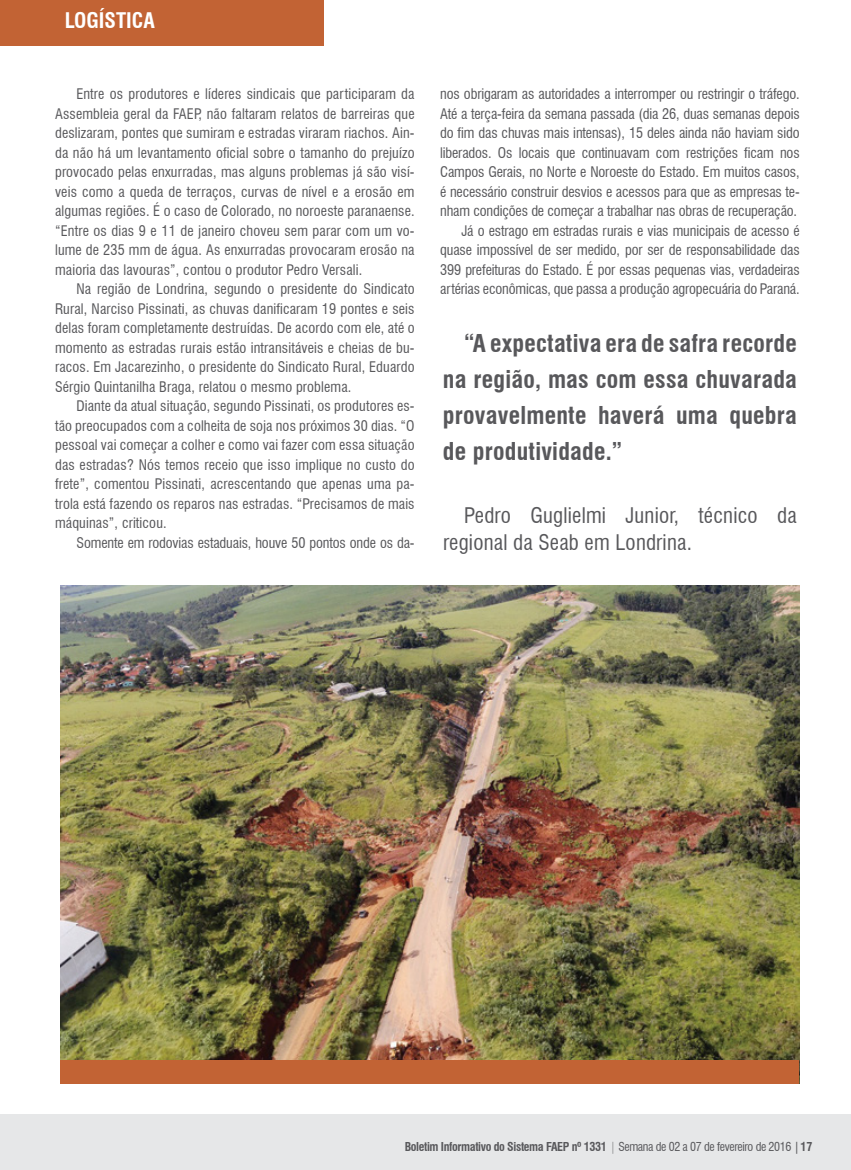
<style>
.page{position:relative;width:851px;height:1170px;background:#fff}
.page>*{position:absolute;margin:0;border:0;box-sizing:border-box;transform-origin:0 0}
.t1{font:700 condensed 24px/36px "Swiss 721 BT";letter-spacing:.01em;color:#58585b;text-align:justify}
.t2{font:condensed 21px/27px "Swiss 721 BT";letter-spacing:.01em;color:#58585b}
.t3{font:700 condensed 21px "Swiss 721 BT";color:#fff}
.t4{font:condensed 14.25px/19.5px "Swiss 721 BT";letter-spacing:-.01em;color:#58585b;text-align:justify}
.t5{font:700 condensed 12px "Swiss 721 BT";letter-spacing:-.03em;color:#58585b}
.s1{font-weight:400}
</style>
<div class="page">
<div style="left:0;top:1113px;width:850px;height:56px;background:#e6e7e8"></div>
<img style="left:60px;top:585px;width:739px;height:498px">
<hr style="left:0;top:0;width:2px;height:46px;background:#c26334">
<div style="left:1px;top:0;width:322px;height:46px;background:#c26334"></div>
<div style="left:60px;top:1060px;width:738px;height:23px;background:#c26334"></div>
<h2 class="t3" style="left:65px;top:8px;width:92px">LOGÍSTICA</h2>
<p class="t4" style="left:55px;top:84px;width:361px;text-indent:21px">Entre os produtores e líderes sindicais que participaram da Assembleia geral da FAEP, não faltaram relatos de barreiras que deslizaram, pontes que sumiram e estradas viraram riachos. Ain&shy;da não há um levantamento oficial sobre o tamanho do prejuízo provocado pelas enxurradas, mas alguns problemas já são visí&shy;veis como a queda de terraços, curvas de nível e a erosão em algumas regiões. É o caso de Colorado, no noroeste paranaense. “Entre os dias 9 e 11 de janeiro choveu sem parar com um vo&shy;lume de 235 mm de água. As enxurradas provocaram erosão na maioria das lavouras”, contou o produtor Pedro Versali.</p>
<p class="t4" style="left:55px;top:279px;width:361px;text-indent:21px">Na região de Londrina, segundo o presidente do Sindicato Rural, Narciso Pissinati, as chuvas danificaram 19 pontes e seis delas foram completamente destruídas. De acordo com ele, até o momento as estradas rurais estão intransitáveis e cheias de bu&shy;racos. Em Jacarezinho, o presidente do Sindicato Rural, Eduardo Sérgio Quintanilha Braga, relatou o mesmo problema.</p>
<p class="t4" style="left:55px;top:396px;width:361px;text-indent:21px">Diante da atual situação, segundo Pissinati, os produtores es&shy;tão preocupados com a colheita de soja nos próximos 30 dias. “O pessoal vai começar a colher e como vai fazer com essa situação das estradas? Nós temos receio que isso implique no custo do frete”, comentou Pissinati, acrescentando que apenas uma pa&shy;trola está fazendo os reparos nas estradas. “Precisamos de mais máquinas”, criticou.</p>
<p class="t4" style="left:76px;top:533px;width:340px">Somente em rodovias estaduais, houve 50 pontos onde os da-</p>
<p class="t4" style="left:440px;top:84px;width:361px;text-align:right">nos obrigaram as autoridades a interromper ou restringir o tráfego.<br>Até a terça-feira da semana passada (dia 26, duas semanas depois do fim das chuvas mais intensas), 15 deles ainda não haviam sido liberados. Os locais que continuavam com restrições ficam nos Campos Gerais, no Norte e Noroeste do Estado. Em muitos casos, é necessário construir desvios e acessos para que as empresas te&shy;nham condições de começar a trabalhar nas obras de recuperação.<br>Já o estrago em estradas rurais e vias municipais de acesso é quase impossível de ser medido, por ser de responsabilidade das 399 prefeituras do Estado. É por essas pequenas vias, verdadeiras artérias econômicas, que passa a produção agropecuária do Paraná.</p>
<h1 class="t1" style="left:443px;top:325px;width:355px;text-indent:21px">“A expectativa era de safra recorde na região, mas com essa chuvarada provavelmente haverá uma quebra de produtividade.”</h1>
<h2 class="t2" style="left:443px;top:501px;width:355px;text-indent:21px">Pedro Guglielmi Junior, técnico da regional da Seab em Londrina.</h2>
<p class="t5" style="left:404px;top:1138px;width:409px">Boletim Informativo do Sistema FAEP nº 1331 <span class="s1">| Semana de 02 a 07 de fevereiro de 2016 |</span> 17</p>
</div>
